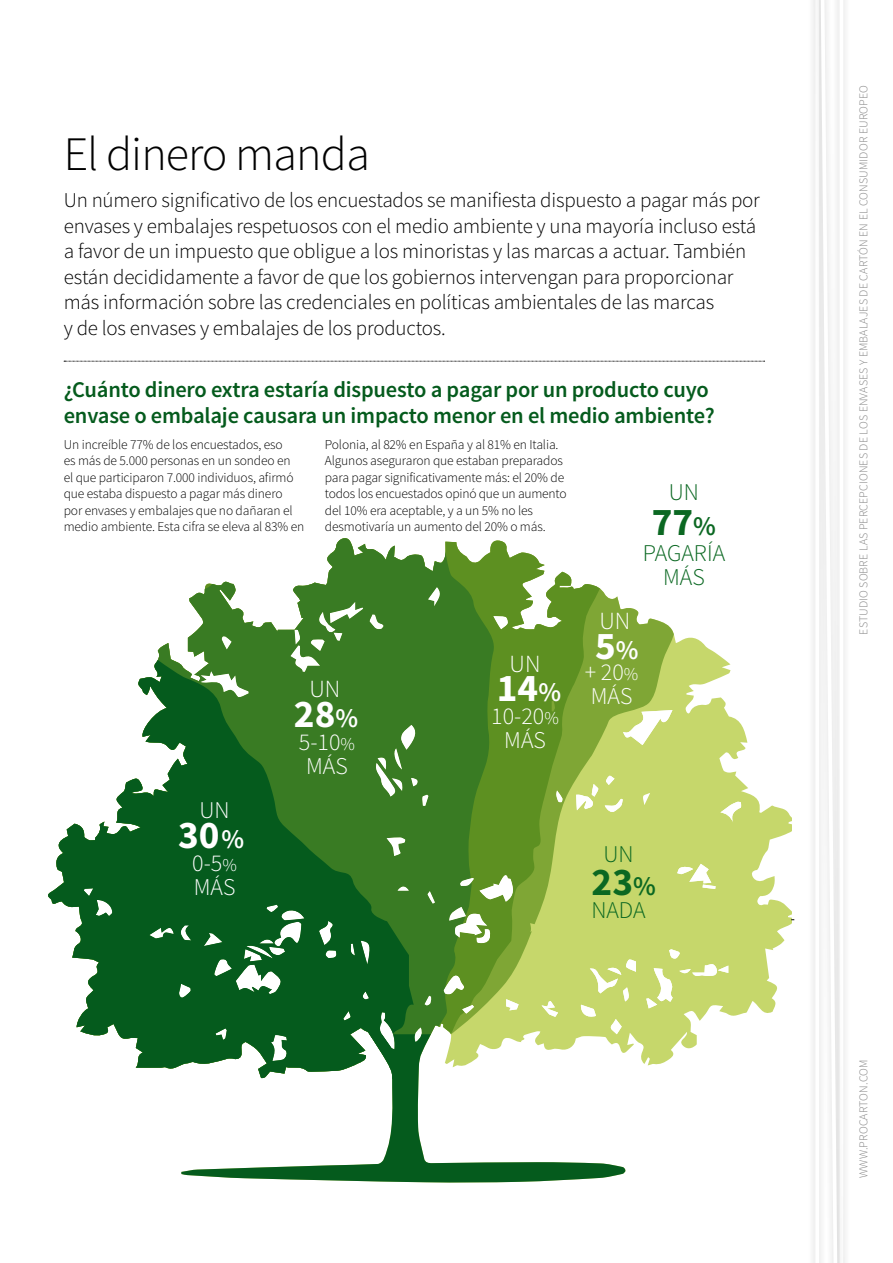
<style>
.page{position:relative;width:893px;height:1263px;background:#fff}
.page>*{position:absolute;margin:0;border:0;box-sizing:border-box;transform-origin:0 0}
.t1{font:300 48px "Source Sans Pro";letter-spacing:-.02em;color:#000}
.t2{font:700 39.3px "Source Sans Pro";color:#fff}
.t3{font:700 39.3px "Source Sans Pro";color:#0b6822}
.t4{font:300 24.6px "Source Sans Pro";color:#fff}
.t5{font:300 24px/24px "Source Sans Pro";color:#fff}
.t6{font:300 24px/24px "Source Sans Pro";color:#0b6822;text-align:center}
.t7{font:600 22.5px/25.5px "Source Sans Pro";letter-spacing:-.01em;color:#055b1d}
.t8{font:300 21px/25.5px "Source Sans Pro";letter-spacing:-.01em;color:#000}
.t9{font:300 13.5px/16.5px "Source Sans Pro";letter-spacing:-.01em;color:#000}
.t10{font:300 12px "Source Sans Pro";letter-spacing:.01em;color:#878787}
.s1{font-weight:600;font-size:27px}
.s2{font-size:18px}
</style>
<div class="page">
<div style="left:807px;top:0;width:20px;height:1263px;background:#fafafa"></div>
<div style="left:831px;top:0;width:20px;height:1263px;background:#f9f9f9"></div>
<svg style="left:819px;top:0;width:20px;height:1263px"></svg>
<svg style="left:701px;top:641px;width:91px;height:378px;fill:#c6d76b"></svg>
<svg style="left:610px;top:596px;width:91px;height:470px;background:#c2d474"></svg>
<svg style="left:498px;top:540px;width:112px;height:494px;background:#95b652"></svg>
<svg style="left:187px;top:538px;width:311px;height:496px;fill:#397b23"></svg>
<svg style="left:623px;top:710px;width:49px;height:35px"></svg>
<svg style="left:443px;top:974px;width:21px;height:20px"></svg>
<svg style="left:720px;top:801px;width:21px;height:22px"></svg>
<svg style="left:493px;top:616px;width:15px;height:13px"></svg>
<svg style="left:605px;top:799px;width:18px;height:14px"></svg>
<svg style="left:428px;top:587px;width:15px;height:19px"></svg>
<svg style="left:541px;top:1001px;width:17px;height:16px"></svg>
<svg style="left:369px;top:614px;width:15px;height:17px"></svg>
<svg style="left:506px;top:999px;width:13px;height:11px"></svg>
<svg style="left:414px;top:1027px;width:9px;height:7px"></svg>
<svg style="left:222px;top:636px;width:10px;height:2px"></svg>
<svg style="left:449px;top:873px;width:67px;height:70px"></svg>
<svg style="left:606px;top:775px;width:8px;height:10px"></svg>
<svg style="left:580px;top:959px;width:56px;height:75px;background:#cedc81"></svg>
<svg style="left:576px;top:784px;width:23px;height:26px"></svg>
<svg style="left:462px;top:1005px;width:12px;height:9px"></svg>
<svg style="left:291px;top:602px;width:72px;height:36px"></svg>
<svg style="left:556px;top:790px;width:7px;height:12px"></svg>
<svg style="left:677px;top:864px;width:39px;height:25px"></svg>
<svg style="left:414px;top:725px;width:14px;height:81px"></svg>
<svg style="left:427px;top:891px;width:8px;height:13px"></svg>
<svg style="left:425px;top:996px;width:7px;height:9px"></svg>
<svg style="left:646px;top:949px;width:82px;height:59px;background:#cedd81"></svg>
<svg style="left:48px;top:638px;width:366px;height:431px"></svg>
<svg style="left:172px;top:1034px;width:456px;height:149px"></svg>
<svg style="left:64px;top:361px;width:701px;height:1px"></svg>
<h1 class="t1" style="left:64px;top:125px;width:308px">El dinero manda</h1>
<p class="t8" style="left:64px;top:187px;width:698px">Un número significativo de los encuestados se manifiesta dispuesto a pagar más por envases y embalajes respetuosos con el medio ambiente y una mayoría incluso está a favor de un impuesto que obligue a los minoristas y las marcas a actuar. También están decididamente a favor de que los gobiernos intervengan para proporcionar más información sobre las credenciales en políticas ambientales de las marcas<br>y de los envases y embalajes de los productos.</p>
<h3 class="t7" style="left:64px;top:378px;width:652px">¿Cuánto dinero extra estaría dispuesto a pagar por un producto cuyo envase o embalaje causara un impacto menor en el medio ambiente?</h3>
<p class="t9" style="left:64px;top:436px;width:242px">Un increíble 77% de los encuestados, eso<br>es más de 5.000 personas en un sondeo en<br>el que participaron 7.000 individuos, afirmó que estaba dispuesto a pagar más dinero por envases y embalajes que no dañaran el medio ambiente. Esta cifra se eleva al 83% en</p>
<p class="t9" style="left:325px;top:436px;width:243px">Polonia, al 82% en España y al 81% en Italia.<br>Algunos aseguraron que estaban preparados para pagar significativamente más: el 20% de todos los encuestados opinó que un aumento del 10% era aceptable, y a un 5% no les desmotivaría un aumento del 20% o más.</p>
<h3 class="t6" style="left:669px;top:480px;width:32px">UN</h3>
<h2 class="t3" style="left:652px;top:496px;width:66px">77<span class="s1">%</span></h2>
<h3 class="t5" style="left:199px;top:798px;width:32px">UN</h3>
<h2 class="t2" style="left:178px;top:810px;width:67px">30<span class="s1">%</span></h2>
<h3 class="t5" style="left:192px;top:851px;width:46px">0-5<span class="s2">%<br></span>MÁS</h3>
<h3 class="t4" style="left:309px;top:673px;width:32px">UN</h3>
<h2 class="t2" style="left:294px;top:688px;width:66px">28<span class="s1">%</span></h2>
<h3 class="t5" style="left:299px;top:730px;width:58px;text-align:center">5-10<span class="s2">%<br></span>MÁS</h3>
<h3 class="t4" style="left:510px;top:648px;width:32px">UN</h3>
<h2 class="t2" style="left:497px;top:663px;width:66px">14<span class="s1">%</span></h2>
<h3 class="t5" style="left:491px;top:704px;width:69px;text-align:center">10-20<span class="s2">%<br></span>MÁS</h3>
<h3 class="t4" style="left:599px;top:606px;width:32px">UN</h3>
<h3 class="t6" style="left:643px;top:541px;width:84px">PAGARÍA<br>MÁS</h3>
<h2 class="t2" style="left:595px;top:620px;width:45px">5<span class="s1">%</span></h2>
<h3 class="t5" style="left:585px;top:660px;width:55px">+ 20<span class="s2">%<br></span>MÁS</h3>
<h3 class="t6" style="left:603px;top:842px;width:32px">UN</h3>
<h2 class="t3" style="left:592px;top:856px;width:66px">23<span class="s1">%</span></h2>
<h3 class="t6" style="left:591px;top:899px;width:56px">NADA</h3>
<p class="t10" style="left:856px;top:634px;width:551px;rotate:-90deg">ESTUDIO SOBRE LAS PERCEPCIONES DE LOS ENVASES Y EMBALAJES DE CARTÓN EN EL CONSUMIDOR EUROPEO</p>
<p class="t10" style="left:856px;top:1178px;width:120px;rotate:-90deg">WWW.PROCARTON.COM</p>
</div>
